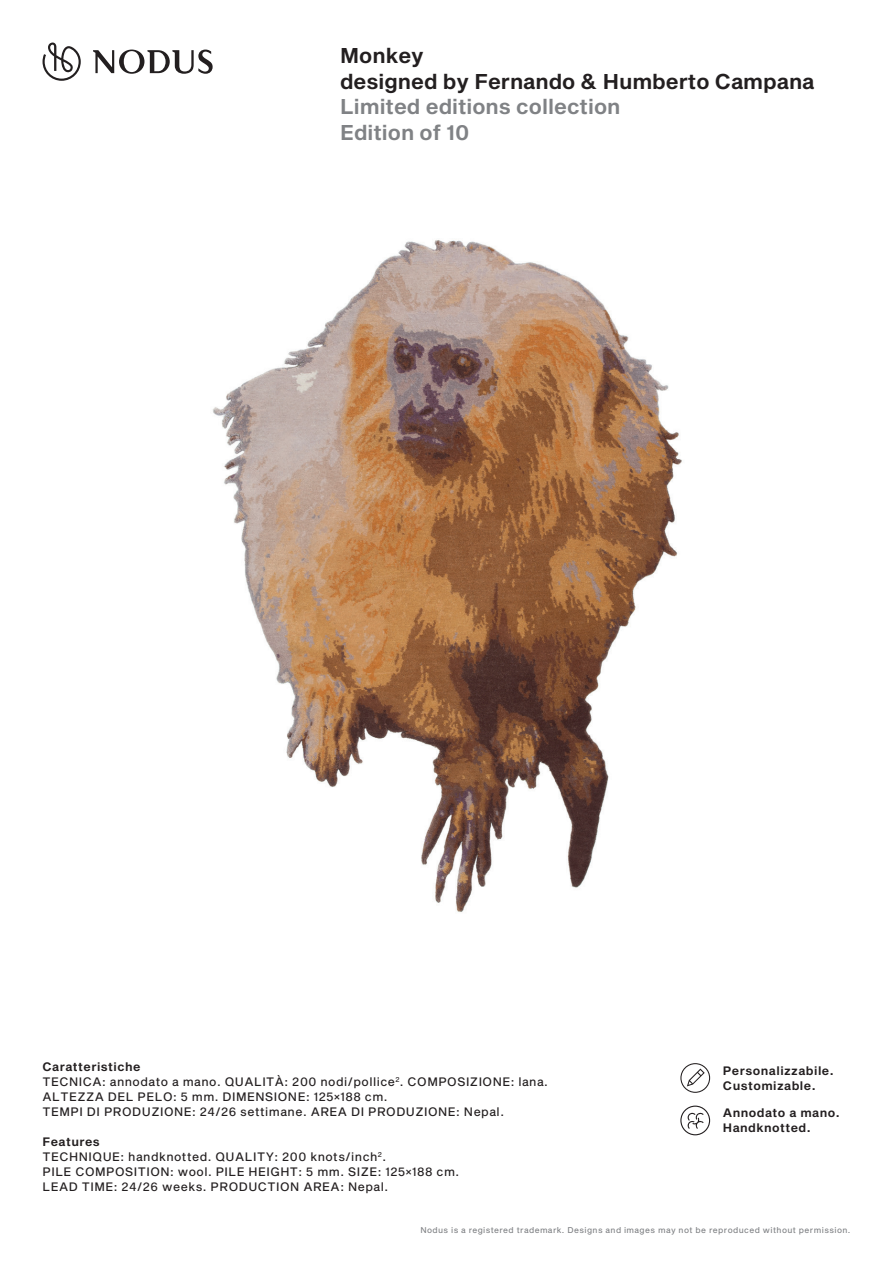
<style>
.page{position:relative;width:893px;height:1263px;background:#fff}
.page>*{position:absolute;margin:0;border:0;box-sizing:border-box;transform-origin:0 0}
.t1{font:21px/25.5px "Sequel Sans Semi Bold Body";color:#231f20}
.t2{font:21px/25.5px "Sequel Sans Semi Bold Body";color:#808285}
.t3{font:12px/15px "Sequel Sans Roman Body";letter-spacing:.04em;color:#231f20}
.t4{font:12px/15px "Sequel Sans Semi Bold Body";letter-spacing:.04em;color:#231f20}
.t5{font:8.25px "Sequel Sans Roman Body";letter-spacing:.05em;color:#808285}
</style>
<div class="page">
<svg style="left:43px;top:43px;width:38px;height:38px"></svg>
<svg style="left:93px;top:50px;width:120px;height:24px"></svg>
<svg style="left:680px;top:1063px;width:30px;height:30px"></svg>
<img style="left:212px;top:240px;width:470px;height:672px">
<svg style="left:680px;top:1105px;width:30px;height:30px"></svg>
<h1 class="t1" style="left:340px;top:44px;width:476px">Monkey<br>designed by Fernando &amp; Humberto Campana</h1>
<h1 class="t2" style="left:340px;top:95px;width:282px">Limited editions collection<br>Edition of 10</h1>
<p class="t4" style="left:43px;top:1059px;width:100px">Caratteristiche</p>
<p class="t3" style="left:43px;top:1074px;width:507px">TECNICA: annodato a mano. QUALITÀ: 200 nodi/pollice<sup>2</sup>. COMPOSIZIONE: lana.<br>ALTEZZA DEL PELO: 5 mm. DIMENSIONE: 125×188 cm.<br>TEMPI DI PRODUZIONE: 24/26 settimane. AREA DI PRODUZIONE: Nepal.</p>
<p class="t4" style="left:43px;top:1134px;width:59px">Features</p>
<p class="t3" style="left:43px;top:1149px;width:418px">TECHNIQUE: handknotted. QUALITY: 200 knots/inch<sup>2</sup>.<br>PILE COMPOSITION: wool. PILE HEIGHT: 5 mm. SIZE: 125×188 cm.<br>LEAD TIME: 24/26 weeks. PRODUCTION AREA: Nepal.</p>
<p class="t4" style="left:723px;top:1063px;width:112px">Personalizzabile.<br>Customizable.</p>
<p class="t4" style="left:723px;top:1106px;width:118px">Annodato a mano.<br>Handknotted.</p>
<p class="t5" style="left:420px;top:1224px;width:432px">Nodus is a registered trademark. Designs and images may not be reproduced without permission.</p>
</div>
